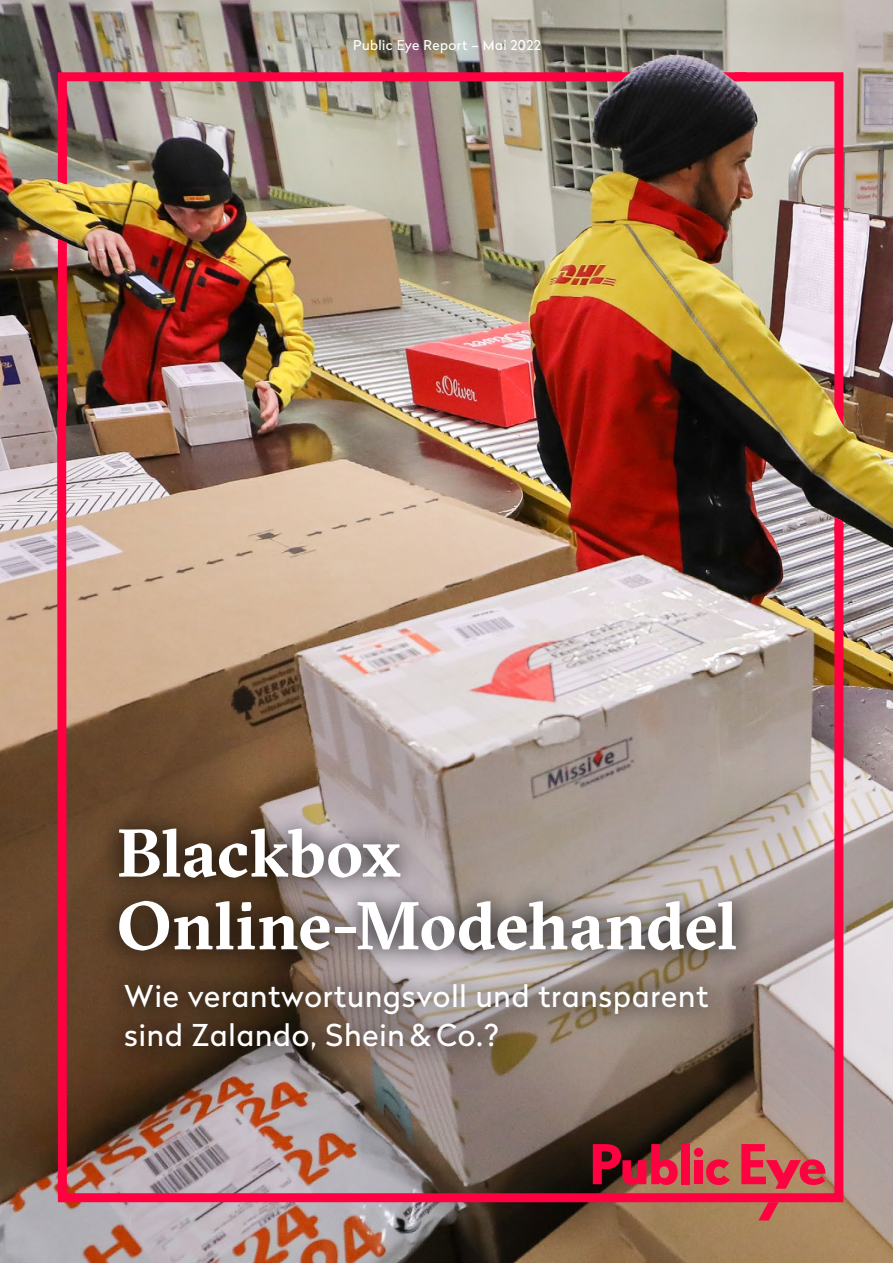
<style>
.page{position:relative;width:893px;height:1263px;background:#fff}
.page>*{position:absolute;margin:0;border:0;box-sizing:border-box;transform-origin:0 0}
.t1{font:700 67.5px "GT Sectra";letter-spacing:-.005em;color:#fff}
.t2{font:30px/39px "Radikal";letter-spacing:.03em;color:#fff}
.t3{font:13.5px "Radikal";letter-spacing:.03em;color:#fff}
</style>
<div class="page">
<img style="left:0;top:0;width:893px;height:1263px">
<svg style="left:758px;top:1207px;width:86px;height:13px"></svg>
<img style="left:53px;top:401px;width:795px;height:806px">
<svg style="left:103px;top:973px;width:626px;height:97px;background:#756457"></svg>
<svg style="left:96px;top:807px;width:660px;height:166px;background:#83756c"></svg>
<div style="left:58px;top:246px;width:9px;height:165px;background:#ff0040"></div>
<img style="left:53px;top:68px;width:574px;height:122px">
<svg style="left:58px;top:172px;width:9px;height:12px"></svg>
<svg style="left:58px;top:239px;width:9px;height:8px"></svg>
<svg style="left:834px;top:517px;width:9px;height:17px"></svg>
<svg style="left:612px;top:72px;width:18px;height:9px"></svg>
<img style="left:723px;top:68px;width:125px;height:357px">
<p class="t3" style="left:353px;top:35px;width:189px">Public Eye Report – Mai 2022</p>
<p class="t1" style="left:117px;top:810px;width:285px">Blackbox</p>
<p class="t1" style="left:117px;top:882px;width:621px">Online-Modehandel</p>
<p class="t2" style="left:124px;top:975px;width:586px">Wie verantwortungsvoll und transparent sind Zalando, Shein &amp; Co.?</p>
</div>
